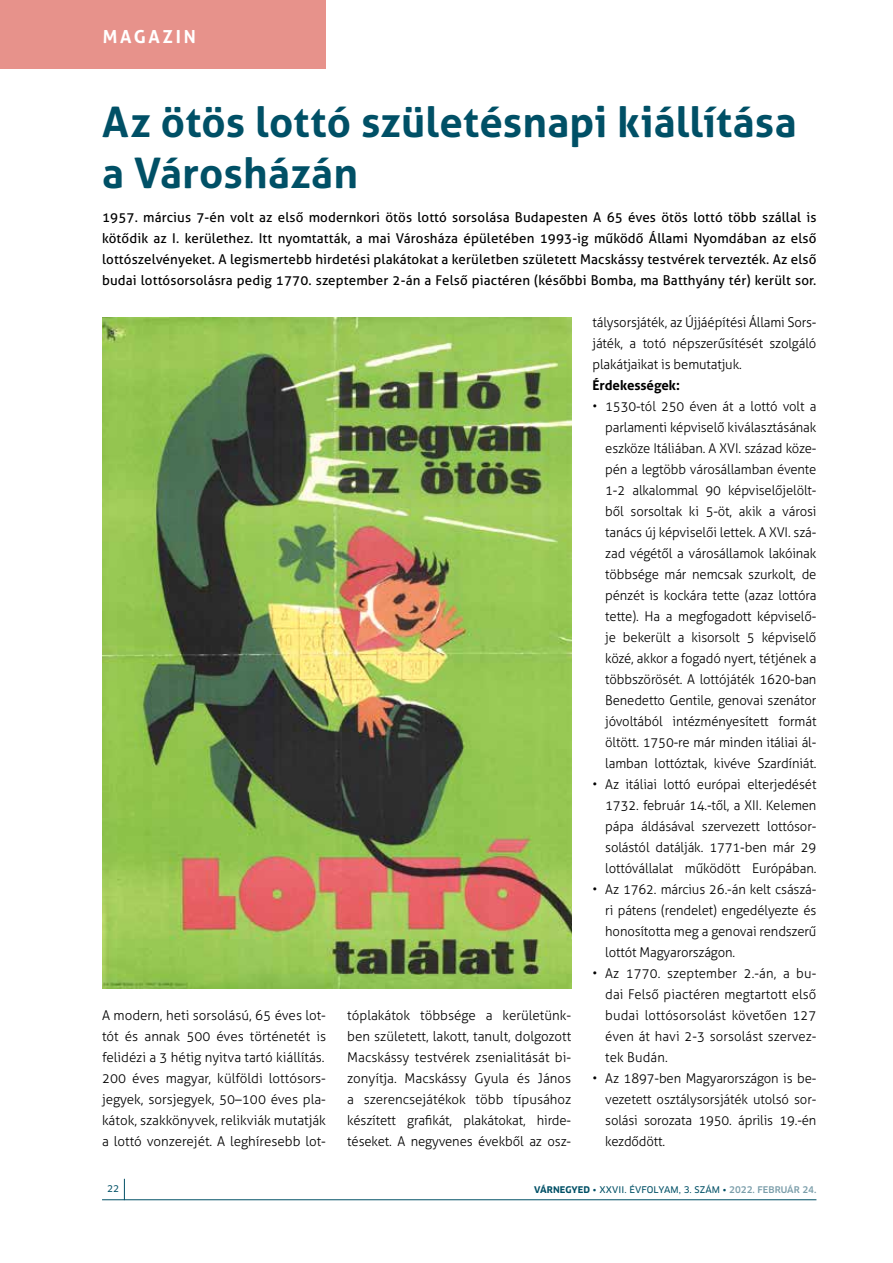
<style>
.page{position:relative;width:893px;height:1263px;background:#fff}
.page>*{position:absolute;margin:0;border:0;box-sizing:border-box;transform-origin:0 0}
.t1{font:700 42px/50.4px "Aller";letter-spacing:.005em;color:#005066}
.t2{font:700 18px "Aller";letter-spacing:.15em;color:#fff}
.t3{font:300 13.5px/21px "Aller";letter-spacing:-.01em;color:#000;text-align:justify}
.t4{font:13.5px/21px "Aller";letter-spacing:.01em;color:#000;text-align:justify}
.t5{font:700 13.5px "Aller";color:#000}
.t6{font:9px "Clan Pro News";letter-spacing:.01em;color:#005066}
.s1{font-family:"Clan Pro";font-weight:700}
.s2{font-family:"Clan Pro";font-weight:500;color:#7b9eaa}
</style>
<div class="page">
<svg style="left:124px;top:1179px;width:1px;height:20px"></svg>
<div style="left:0;top:0;width:326px;height:69px;background:#e7928b"></div>
<hr style="left:102px;top:1199px;width:714px;height:1px;background:#005066">
<img style="left:102px;top:318px;width:469px;height:671px">
<h2 class="t2" style="left:103px;top:26px;width:95px">MAGAZIN</h2>
<h1 class="t1" style="left:102px;top:97px;width:696px">Az ötös lottó születésnapi kiállítása a Városházán</h1>
<p class="t4" style="left:102px;top:207px;width:716px">1957. március 7-én volt az első modernkori ötös lottó sorsolása Budapesten A 65 éves ötös lottó több szállal is kötődik az I. kerülethez. Itt nyomtatták, a mai Városháza épületében 1993-ig működő Állami Nyomdában az első lottószelvényeket. A legismertebb hirdetési plakátokat a kerületben született Macskássy testvérek tervezték. Az első budai lottósorsolásra pedig 1770. szeptember 2-án a Felső piactéren (későbbi Bomba, ma Batthyány tér) került sor.</p>
<p class="t3" style="left:102px;top:1005px;width:225px">A modern, heti sorsolású, 65 éves lot&shy;tót és annak 500 éves történetét is felidézi a 3 hétig nyitva tartó kiállítás.<br>200 éves magyar, külföldi lottósors&shy;jegyek, sorsjegyek, 50–100 éves pla&shy;kátok, szakkönyvek, relikviák mutatják a lottó vonzerejét. A leghíresebb lot-</p>
<p class="t3" style="left:347px;top:1005px;width:225px">tóplakátok többsége a kerületünk&shy;ben született, lakott, tanult, dolgozott Macskássy testvérek zsenialitását bi&shy;zonyítja. Macskássy Gyula és János a szerencsejátékok több típusához készített grafikát, plakátokat, hirde&shy;téseket. A negyvenes évekből az osz-</p>
<p class="t3" style="left:592px;top:312px;width:225px">tálysorsjáték, az Újjáépítési Állami Sors&shy;játék, a totó népszerűsítését szolgáló plakátjaikat is bemutatjuk.</p>
<p class="t5" style="left:592px;top:377px;width:89px">Érdekességek:</p>
<p class="t3" style="left:605px;top:396px;width:213px;text-indent:-13px">• 1530-tól 250 éven át a lottó volt a parlamenti képviselő kiválasztásának eszköze Itáliában. A XVI. század köze&shy;pén a legtöbb városállamban évente 1-2 alkalommal 90 képviselőjelölt&shy;ből sorsoltak ki 5-öt, akik a városi tanács új képviselői lettek. A XVI. szá&shy;zad végétől a városállamok lakóinak többsége már nemcsak szurkolt, de pénzét is kockára tette (azaz lottóra tette). Ha a megfogadott képviselő&shy;je bekerült a kisorsolt 5 képviselő közé, akkor a fogadó nyert, tétjének a többszörösét. A lottójáték 1620-ban Benedetto Gentile, genovai szenátor jóvoltából intézményesített formát öltött. 1750-re már minden itáliai ál&shy;lamban lottóztak, kivéve Szardíniát.</p>
<p class="t3" style="left:605px;top:774px;width:213px;text-indent:-13px">• Az itáliai lottó európai elterjedését 1732. február 14.-től, a XII. Kelemen pápa áldásával szervezett lottósor&shy;solástól datálják. 1771-ben már 29 lottóvállalat működött Európában.</p>
<p class="t3" style="left:605px;top:879px;width:213px;text-indent:-13px">• Az 1762. március 26.-án kelt császá&shy;ri pátens (rendelet) engedélyezte és honosította meg a genovai rendszerű lottót Magyarországon.</p>
<p class="t3" style="left:605px;top:963px;width:213px;text-indent:-13px">• Az 1770. szeptember 2.-án, a bu&shy;dai Felső piactéren megtartott első budai lottósorsolást követően 127 éven át havi 2-3 sorsolást szervez&shy;tek Budán.</p>
<p class="t3" style="left:605px;top:1068px;width:213px;text-align:left;text-indent:-13px">• Az 1897-ben Magyarországon is be-- vezetett osztálysorsjáték utolsó sor&shy;solási sorozata 1950. április 19.-én kezdődött.</p>
<p class="t6" style="left:107px;top:1183px;width:13px">22</p>
<p class="t6" style="left:534px;top:1184px;width:284px"><span class="s1">VÁRNEGYED</span> • XXVII. ÉVFOLYAM, 3. SZÁM • <span class="s2">2022. FEBRUÁR 24.</span></p>
</div>
